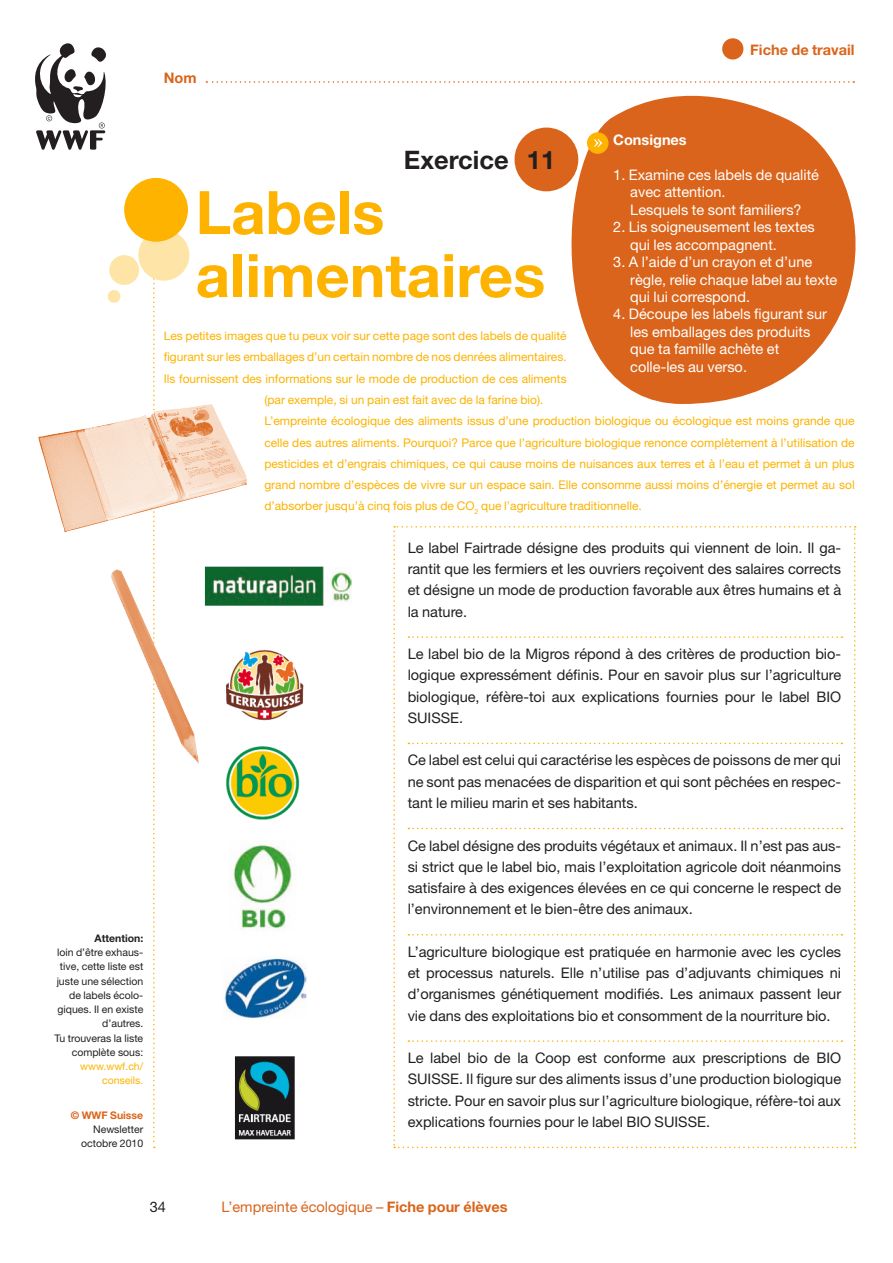
<style>
.page{position:relative;width:893px;height:1263px;background:#fff}
.page>*{position:absolute;margin:0;border:0;box-sizing:border-box;transform-origin:0 0}
.TITOLO_2__pagina_-_c{font:700 60px "Helvetica Neue";color:#fdb300}
.ESERCIZIO{font:700 25.5px "Helvetica Neue";color:#231f20}
.BLOCCO{font:14.55px/21.3px "Helvetica Neue";color:#231f20;text-align:justify}
.COMPITO_PICCOLO{font:14.55px/17.4px "Helvetica Neue";color:#fff}
.t1{font:14.55px "Helvetica Neue";color:#da641b}
.SCHEDA{font:700 14.55px "Helvetica Neue";color:#da641b}
.COMPITO_PICCOLO-2{font:700 14.55px "Helvetica Neue";color:#fff}
.NOME{font:700 14.55px "Helvetica Neue";color:#da641b}
.NOTE{font:12px/21.3px "Helvetica Neue";color:#fdb300;text-align:justify}
.DIDASCALIE{font:10.5px/14.2px "Helvetica Neue";color:#231f20;text-align:right}
.t2{font:700 10.5px "Helvetica Neue";color:#da641b}
.DIDASCALIE-2{font:700 10.5px "Helvetica Neue";color:#231f20}
.s1{color:#fdb300}
.s2{font-weight:700}
</style>
<div class="page">
<svg style="left:153px;top:279px;width:2px;height:869px"></svg>
<svg style="left:542px;top:95px;width:314px;height:309px;fill:#da641b"></svg>
<div style="left:138px;top:230px;width:51px;height:51px;background:#fee4a6;border-radius:50%"></div>
<div style="left:108px;top:290px;width:12px;height:13px;background:#fee4a6;border-radius:50%"></div>
<div style="left:109px;top:255px;width:30px;height:30px;background:#fee4a6;border-radius:50%"></div>
<div style="left:124px;top:178px;width:64px;height:64px;background:#fdb300;border-radius:50%"></div>
<svg style="left:35px;top:43px;width:71px;height:107px"></svg>
<div style="left:514px;top:128px;width:64px;height:63px;background:#da641b;border-radius:50%"></div>
<div style="left:587px;top:132px;width:21px;height:22px;background:#fdb300;border-radius:50%"></div>
<svg style="left:594px;top:139px;width:8px;height:8px"></svg>
<div style="left:722px;top:38px;width:21px;height:22px;background:#da641b;border-radius:50%"></div>
<svg style="left:206px;top:81px;width:648px;height:2px"></svg>
<svg style="left:393px;top:526px;width:463px;height:622px"></svg>
<img style="left:226px;top:746px;width:74px;height:74px">
<img style="left:225px;top:649px;width:79px;height:72px">
<img style="left:224px;top:957px;width:83px;height:61px">
<img style="left:204px;top:566px;width:148px;height:40px">
<img style="left:235px;top:1056px;width:60px;height:84px">
<img style="left:233px;top:844px;width:60px;height:86px">
<img style="left:38px;top:404px;width:209px;height:128px">
<img style="left:111px;top:569px;width:88px;height:196px">
<p class="NOME" style="left:164px;top:69px;width:34px">Nom</p>
<p class="SCHEDA" style="left:750px;top:41px;width:106px">Fiche de travail</p>
<p class="DIDASCALIE-2" style="left:94px;top:932px;width:50px">Attention:</p>
<p class="DIDASCALIE" style="left:57px;top:945px;width:88px">loin d’être exhaus&shy;tive, cette liste est juste une sélection de labels écolo&shy;giques. Il en existe d’autres.</p>
<p class="DIDASCALIE" style="left:54px;top:1031px;width:90px">Tu trouveras la liste complète sous: <span class="s1">www.wwf.ch/ conseils.</span></p>
<p class="t2" style="left:71px;top:1108px;width:74px">© WWF Suisse</p>
<p class="DIDASCALIE" style="left:81px;top:1122px;width:64px">Newsletter octobre 2010</p>
<p class="COMPITO_PICCOLO-2" style="left:613px;top:131px;width:75px">Consignes</p>
<p class="COMPITO_PICCOLO" style="left:630px;top:166px;width:190px;text-indent:-17px">1. Examine ces labels de qualité avec attention.<br>Lesquels te sont familiers?</p>
<p class="COMPITO_PICCOLO" style="left:630px;top:218px;width:186px;text-indent:-17px">2. Lis soigneusement les textes qui les accompagnent.</p>
<p class="COMPITO_PICCOLO" style="left:630px;top:253px;width:209px;text-indent:-17px">3. A l’aide d’un crayon et d’une règle, relie chaque label au texte qui lui correspond.</p>
<p class="COMPITO_PICCOLO" style="left:630px;top:305px;width:198px;text-indent:-17px">4. Découpe les labels figurant sur les emballages des produits que ta famille achète et colle-les au verso.</p>
<p class="ESERCIZIO" style="left:404px;top:144px;width:153px">Exercice 11</p>
<p class="TITOLO_2__pagina_-_c" style="left:196px;top:176px;width:190px">Labels</p>
<p class="TITOLO_2__pagina_-_c" style="left:196px;top:239px;width:351px">alimentaires</p>
<p class="NOTE" style="left:164px;top:325px;width:404px">Les petites images que tu peux voir sur cette page sont des labels de qualité</p>
<p class="NOTE" style="left:164px;top:346px;width:404px">figurant sur les emballages d’un certain nombre de nos denrées alimentaires.</p>
<p class="NOTE" style="left:164px;top:368px;width:404px">Ils fournissent des informations sur le mode de production de ces aliments</p>
<p class="NOTE" style="left:264px;top:389px;width:281px">(par exemple, si un pain est fait avec de la farine bio).</p>
<p class="NOTE" style="left:264px;top:410px;width:592px">L’empreinte écologique des aliments issus d’une production biologique ou écologique est moins grande que celle des autres aliments. Pourquoi? Parce que l’agriculture biologique renonce complètement à l’utilisation de pesticides et d’engrais chimiques, ce qui cause moins de nuisances aux terres et à l’eau et permet à un plus grand nombre d’espèces de vivre sur un espace sain. Elle consomme aussi moins d’énergie et permet au sol d’absorber jusqu’à cinq fois plus de CO<sub>2</sub> que l’agriculture traditionnelle.</p>
<p class="BLOCCO" style="left:408px;top:537px;width:435px">Le label Fairtrade désigne des produits qui viennent de loin. Il ga&shy;rantit que les fermiers et les ouvriers reçoivent des salaires corrects et désigne un mode de production favorable aux êtres humains et à la nature.</p>
<p class="BLOCCO" style="left:408px;top:643px;width:435px">Le label bio de la Migros répond à des critères de production bio&shy;logique expressément définis. Pour en savoir plus sur l’agriculture biologique, réfère-toi aux explications fournies pour le label BIO SUISSE.</p>
<p class="BLOCCO" style="left:408px;top:749px;width:435px">Ce label est celui qui caractérise les espèces de poissons de mer qui ne sont pas menacées de disparition et qui sont pêchées en respec&shy;tant le milieu marin et ses habitants.</p>
<p class="BLOCCO" style="left:408px;top:834px;width:435px">Ce label désigne des produits végétaux et animaux. Il n’est pas aus&shy;si strict que le label bio, mais l’exploitation agricole doit néanmoins satisfaire à des exigences élevées en ce qui concerne le respect de l’environnement et le bien-être des animaux.</p>
<p class="BLOCCO" style="left:408px;top:941px;width:435px">L’agriculture biologique est pratiquée en harmonie avec les cycles et processus naturels. Elle n’utilise pas d’adjuvants chimiques ni d’organismes génétiquement modifiés. Les animaux passent leur vie dans des exploitations bio et consomment de la nourriture bio.</p>
<p class="BLOCCO" style="left:408px;top:1047px;width:435px">Le label bio de la Coop est conforme aux prescriptions de BIO SUISSE. Il figure sur des aliments issus d’une production biologique stricte. Pour en savoir plus sur l’agriculture biologique, réfère-toi aux explications fournies pour le label BIO SUISSE.</p>
<p class="BLOCCO" style="left:150px;top:1196px;width:18px">34</p>
<p class="t1" style="left:221px;top:1198px;width:288px">L’empreinte écologique – <span class="s2">Fiche pour élèves</span></p>
</div>
